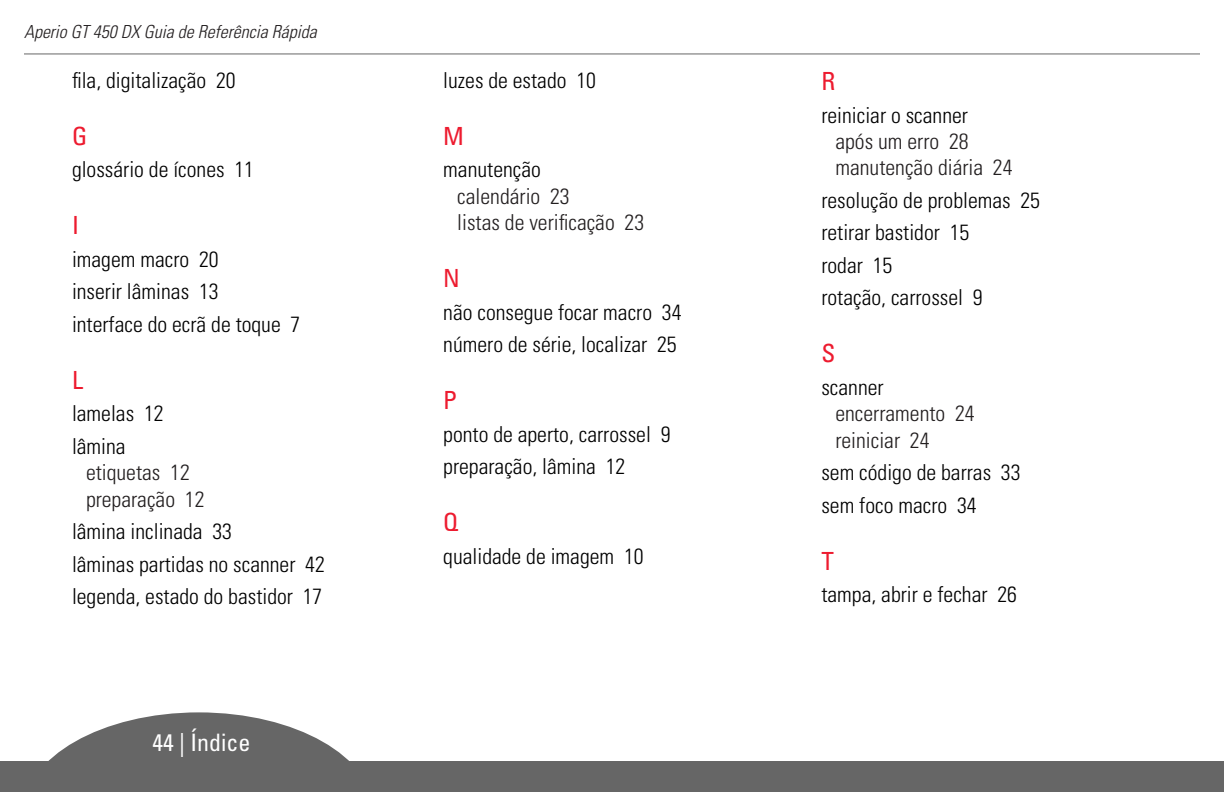
<style>
.page{position:relative;width:1224px;height:792px;background:#fff}
.page>*{position:absolute;margin:0;border:0;box-sizing:border-box;transform-origin:0 0}
.t1{font:condensed 25px "Univers LT Std";color:#ed1b2f}
.t2{font:condensed 24px "Univers LT Std";color:#fff}
.t3{font:300 condensed 22px "Univers LT Std";color:#000}
.t4{font:300 condensed 22px "Univers LT Std";color:#231f20}
.t5{font:italic 300 condensed 18px "Univers LT Std";color:#231f20}
</style>
<div class="page">
<hr style="left:24px;top:54px;width:1176px;height:1px;background:#666">
<div style="left:0;top:762px;width:1224px;height:30px;background:#666"></div>
<svg style="left:24px;top:712px;width:350px;height:50px"></svg>
<p class="t5" style="left:24px;top:21px;width:294px">Aperio GT 450 DX Guia de Referência Rápida</p>
<p class="t3" style="left:72px;top:67px;width:165px">fila, digitalização 20</p>
<p class="t1" style="left:72px;top:120px;width:17px">G</p>
<p class="t3" style="left:72px;top:156px;width:183px">glossário de ícones 11</p>
<p class="t1" style="left:72px;top:210px;width:8px">I</p>
<p class="t3" style="left:72px;top:246px;width:148px">imagem macro 20</p>
<p class="t3" style="left:72px;top:278px;width:148px">inserir lâminas 13</p>
<p class="t3" style="left:72px;top:311px;width:230px">interface do ecrã de toque 7</p>
<p class="t1" style="left:72px;top:364px;width:13px">L</p>
<p class="t3" style="left:72px;top:400px;width:93px">lamelas 12</p>
<p class="t3" style="left:72px;top:433px;width:55px">lâmina</p>
<p class="t4" style="left:86px;top:459px;width:105px">etiquetas 12</p>
<p class="t4" style="left:86px;top:486px;width:120px">preparação 12</p>
<p class="t3" style="left:72px;top:518px;width:161px">lâmina inclinada 33</p>
<p class="t3" style="left:72px;top:551px;width:254px">lâminas partidas no scanner 42</p>
<p class="t3" style="left:72px;top:583px;width:252px">legenda, estado do bastidor 17</p>
<p class="t2" style="left:152px;top:727px;width:99px">44 | Índice</p>
<p class="t3" style="left:443px;top:67px;width:154px">luzes de estado 10</p>
<p class="t1" style="left:443px;top:120px;width:22px">M</p>
<p class="t3" style="left:443px;top:156px;width:99px">manutenção</p>
<p class="t4" style="left:457px;top:183px;width:114px">calendário 23</p>
<p class="t4" style="left:457px;top:209px;width:188px">listas de verificação 23</p>
<p class="t1" style="left:443px;top:263px;width:18px">N</p>
<p class="t3" style="left:443px;top:299px;width:240px">não consegue focar macro 34</p>
<p class="t3" style="left:443px;top:331px;width:235px">número de série, localizar 25</p>
<p class="t1" style="left:443px;top:385px;width:15px">P</p>
<p class="t3" style="left:443px;top:421px;width:229px">ponto de aperto, carrossel 9</p>
<p class="t3" style="left:443px;top:453px;width:183px">preparação, lâmina 12</p>
<p class="t1" style="left:443px;top:507px;width:17px">Q</p>
<p class="t3" style="left:443px;top:543px;width:202px">qualidade de imagem 10</p>
<p class="t1" style="left:821px;top:65px;width:15px">R</p>
<p class="t3" style="left:821px;top:102px;width:148px">reiniciar o scanner</p>
<p class="t4" style="left:835px;top:128px;width:135px">após um erro 28</p>
<p class="t4" style="left:835px;top:154px;width:179px">manutenção diária 24</p>
<p class="t3" style="left:821px;top:187px;width:220px">resolução de problemas 25</p>
<p class="t3" style="left:821px;top:219px;width:149px">retirar bastidor 15</p>
<p class="t3" style="left:821px;top:252px;width:72px">rodar 15</p>
<p class="t3" style="left:821px;top:284px;width:163px">rotação, carrossel 9</p>
<p class="t1" style="left:821px;top:338px;width:15px">S</p>
<p class="t3" style="left:821px;top:374px;width:64px">scanner</p>
<p class="t4" style="left:835px;top:400px;width:141px">encerramento 24</p>
<p class="t4" style="left:835px;top:427px;width:96px">reiniciar 24</p>
<p class="t3" style="left:821px;top:459px;width:201px">sem código de barras 33</p>
<p class="t3" style="left:821px;top:492px;width:157px">sem foco macro 34</p>
<p class="t1" style="left:821px;top:545px;width:14px">T</p>
<p class="t3" style="left:821px;top:581px;width:197px">tampa, abrir e fechar 26</p>
</div>
